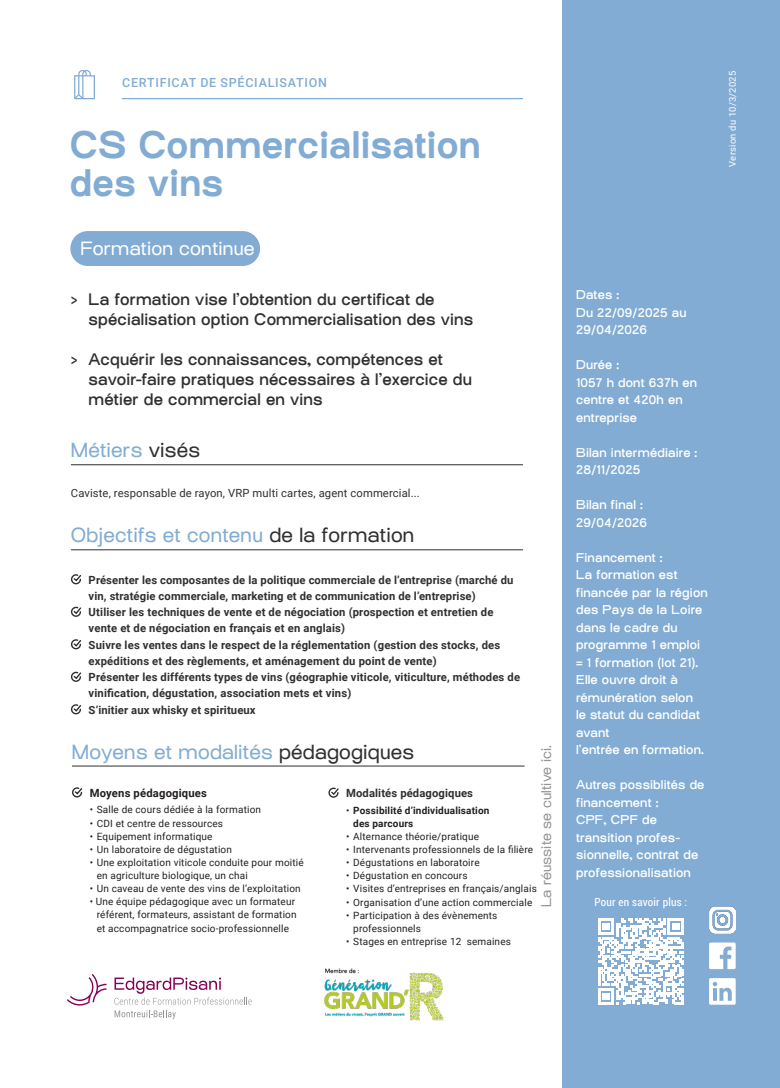
<style>
.page{position:relative;width:780px;height:1088px;background:#fff}
.page>*{position:absolute;margin:0;border:0;box-sizing:border-box;transform-origin:0 0}
.t1{font:700 37.5px "Osmose";letter-spacing:.005em;color:#82acd3}
.t2{font:20px "Osmose";letter-spacing:.01em;color:#82acd3}
.t3{font:18.75px "Osmose";letter-spacing:.01em;color:#fff}
.t4{font:500 16.25px/20px "Osmose";letter-spacing:.01em;color:#312f30}
.t5{font:13.75px "Osmose";letter-spacing:.01em;color:#939598}
.t6{font:500 12.5px/17.5px "Osmose";letter-spacing:.015em;color:#fff}
.t7{font:500 12.5px "Roboto";letter-spacing:.06em;color:#82acd3}
.t8{font:700 11.25px/16.2px "Roboto";letter-spacing:.015em;color:#312f30}
.t9{font:11.25px "Roboto";letter-spacing:.01em;color:#312f30}
.t10{font:700 11.25px "Roboto";letter-spacing:.015em;color:#231f20}
.t11{font:11.25px "Roboto Condensed";letter-spacing:.02em;color:#fff}
.t12{font:10px "Roboto";letter-spacing:.015em;color:#231f20}
.t13{font:700 10px "Roboto";letter-spacing:.015em;color:#231f20}
.t14{font:9.38px "Roboto";letter-spacing:.025em;color:#fff}
.s1{color:#312f30}
.s2{font-weight:400}
</style>
<div class="page">
<div style="left:70px;top:231px;width:190px;height:35px;background:#82acd3;border-radius:17px"></div>
<div style="left:562px;top:0;width:218px;height:1088px;background:#82acd3"></div>
<svg style="left:709px;top:978px;width:26px;height:27px"></svg>
<svg style="left:709px;top:942px;width:26px;height:27px"></svg>
<svg style="left:67px;top:974px;width:39px;height:31px"></svg>
<svg style="left:114px;top:977px;width:138px;height:42px"></svg>
<hr style="left:122px;top:98px;width:401px;height:1px;background:#82acd3">
<hr style="left:71px;top:464px;width:452px;height:1px;background:#312f30">
<hr style="left:72px;top:766px;width:452px;height:1px;background:#312f30">
<svg style="left:72px;top:787px;width:11px;height:11px"></svg>
<svg style="left:328px;top:787px;width:11px;height:11px"></svg>
<svg style="left:74px;top:70px;width:21px;height:29px"></svg>
<img style="left:324px;top:968px;width:120px;height:53px">
<hr style="left:71px;top:549px;width:452px;height:1px;background:#312f30">
<svg style="left:70px;top:574px;width:12px;height:11px"></svg>
<svg style="left:70px;top:606px;width:11px;height:11px"></svg>
<svg style="left:70px;top:639px;width:12px;height:11px"></svg>
<svg style="left:70px;top:671px;width:11px;height:11px"></svg>
<svg style="left:70px;top:704px;width:12px;height:11px"></svg>
<svg style="left:598px;top:918px;width:85px;height:86px"></svg>
<img style="left:709px;top:906px;width:26px;height:27px">
<p class="t7" style="left:122px;top:74px;width:206px">CERTIFICAT DE SPÉCIALISATION</p>
<p class="t1" style="left:70px;top:123px;width:412px">CS Commercialisation</p>
<p class="t1" style="left:70px;top:161px;width:155px">des vins</p>
<p class="t3" style="left:80px;top:238px;width:176px">Formation continue</p>
<p class="t4" style="left:89px;top:291px;width:386px;text-indent:-18px">&gt; La formation vise l’obtention du certificat de spécialisation option Commercialisation des vins</p>
<p class="t4" style="left:71px;top:351px;width:373px">&gt; Acquérir les connaissances, compétences et</p>
<p class="t4" style="left:89px;top:371px;width:385px">savoir-faire pratiques nécessaires à l’exercice du</p>
<p class="t4" style="left:89px;top:391px;width:235px">métier de commercial en vins</p>
<p class="t2" style="left:71px;top:439px;width:130px">Métiers <span class="s1">visés</span></p>
<p class="t9" style="left:71px;top:485px;width:350px">Caviste, responsable de rayon, VRP multi cartes, agent commercial...</p>
<p class="t2" style="left:71px;top:524px;width:345px">Objectifs et contenu <span class="s1">de la formation</span></p>
<p class="t8" style="left:89px;top:571px;width:426px">Présenter les composantes de la politique commerciale de l’entreprise (marché du vin, stratégie commerciale, marketing et de communication de l’entreprise)</p>
<p class="t8" style="left:89px;top:604px;width:406px">Utiliser les techniques de vente et de négociation (prospection et entretien de vente et de négociation en français et en anglais)</p>
<p class="t8" style="left:89px;top:636px;width:413px">Suivre les ventes dans le respect de la réglementation (gestion des stocks, des expéditions et des règlements, et aménagement du point de vente)</p>
<p class="t8" style="left:89px;top:669px;width:433px">Présenter les différents types de vins (géographie viticole, viticulture, méthodes de vinification, dégustation, association mets et vins)</p>
<p class="t8" style="left:89px;top:701px;width:168px">S’initier aux whisky et spiritueux</p>
<p class="t2" style="left:72px;top:740px;width:343px">Moyens et modalités <span class="s1">pédagogiques</span></p>
<p class="t10" style="left:90px;top:785px;width:119px">Moyens pédagogiques</p>
<p class="t12" style="left:90px;top:803px;width:173px">• Salle de cours dédiée à la formation</p>
<p class="t12" style="left:90px;top:816px;width:135px">• CDI et centre de ressources</p>
<p class="t12" style="left:90px;top:829px;width:124px">• Equipement informatique</p>
<p class="t12" style="left:90px;top:842px;width:144px">• Un laboratoire de dégustation</p>
<p class="t12" style="left:90px;top:855px;width:215px">• Une exploitation viticole conduite pour moitié</p>
<p class="t12" style="left:97px;top:868px;width:153px">en agriculture biologique, un chai</p>
<p class="t12" style="left:90px;top:881px;width:212px">• Un caveau de vente des vins de l’exploitation</p>
<p class="t12" style="left:90px;top:895px;width:207px">• Une équipe pédagogique avec un formateur</p>
<p class="t12" style="left:97px;top:908px;width:201px">référent, formateurs, assistant de formation</p>
<p class="t12" style="left:97px;top:921px;width:194px">et accompagnatrice socio-professionnelle</p>
<p class="t5" style="left:538px;top:907px;width:163px;rotate:-90deg">La réussite se cultive ici.</p>
<p class="t8" style="left:346px;top:784px;width:128px">Modalités pédagogiques</p>
<p class="t13" style="left:346px;top:803px;width:145px"><span class="s2">•</span> Possibilité d’individualisation</p>
<p class="t13" style="left:353px;top:816px;width:62px">des parcours</p>
<p class="t12" style="left:346px;top:829px;width:134px">• Alternance théorie/pratique</p>
<p class="t12" style="left:346px;top:842px;width:188px">• Intervenants professionnels de la filière</p>
<p class="t12" style="left:346px;top:856px;width:135px">• Dégustations en laboratoire</p>
<p class="t12" style="left:346px;top:869px;width:123px">• Dégustation en concours</p>
<p class="t12" style="left:346px;top:882px;width:192px">• Visites d’entreprises en français/anglais</p>
<p class="t12" style="left:346px;top:895px;width:188px">• Organisation d’une action commerciale</p>
<p class="t12" style="left:346px;top:908px;width:153px">• Participation à des évènements</p>
<p class="t12" style="left:353px;top:921px;width:69px">professionnels</p>
<p class="t12" style="left:346px;top:934px;width:166px">• Stages en entreprise 12 semaines</p>
<p class="t14" style="left:725px;top:167px;width:97px;rotate:-90deg">Version du 10/3/2025</p>
<p class="t6" style="left:576px;top:288px;width:45px">Dates :</p>
<p class="t6" style="left:576px;top:305px;width:112px">Du 22/09/2025 au<br>29/04/2026</p>
<p class="t6" style="left:576px;top:358px;width:45px">Durée :</p>
<p class="t6" style="left:576px;top:375px;width:122px">1057 h dont 637h en centre et 420h en entreprise</p>
<p class="t6" style="left:576px;top:445px;width:123px">Bilan intermédiaire :</p>
<p class="t6" style="left:576px;top:463px;width:66px">28/11/2025</p>
<p class="t6" style="left:576px;top:498px;width:68px">Bilan final :</p>
<p class="t6" style="left:576px;top:515px;width:73px">29/04/2026</p>
<p class="t6" style="left:576px;top:550px;width:88px">Financement :</p>
<p class="t6" style="left:576px;top:568px;width:133px">La formation est financée par la région des Pays de la Loire dans le cadre du</p>
<p class="t6" style="left:576px;top:638px;width:125px">programme 1 emploi = 1 formation (lot 21).<br>Elle ouvre droit à rémunération selon le statut du candidat avant</p>
<p class="t6" style="left:576px;top:743px;width:129px">l’entrée en formation.</p>
<p class="t6" style="left:576px;top:778px;width:130px">Autres possiblités de financement :</p>
<p class="t6" style="left:576px;top:813px;width:82px">CPF, CPF de</p>
<p class="t6" style="left:576px;top:830px;width:123px">transition profes&shy;sionnelle, contrat de professionalisation</p>
<p class="t11" style="left:594px;top:894px;width:94px">Pour en savoir plus :</p>
</div>
